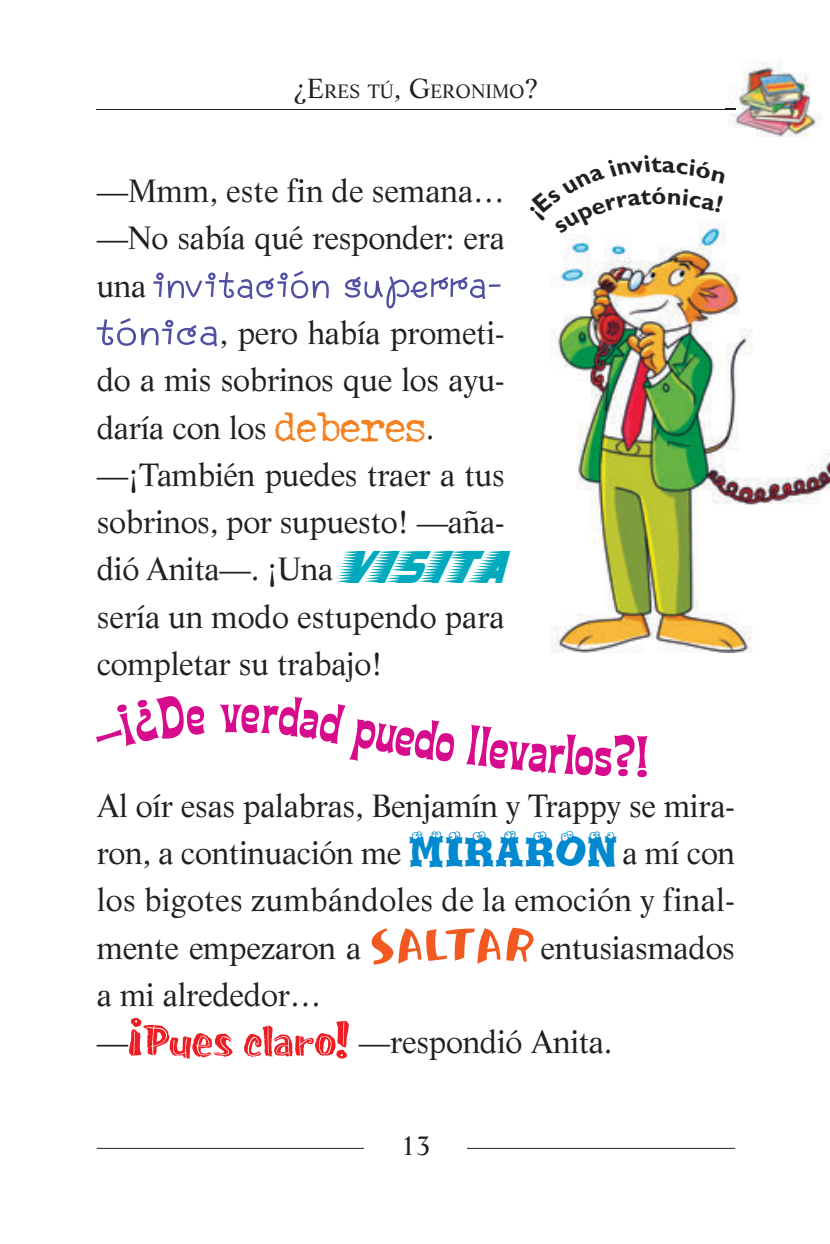
<style>
.page{position:relative;width:830px;height:1244px;background:#fff}
.page>*{position:absolute;margin:0;border:0;box-sizing:border-box;transform-origin:0 0}
.t1{font:63px "Tiki Magic";color:#d70c8c}
.t2{font:52.88px "Annabelle";color:#504fa1}
.t3{font:31.5px/47.2px "Life LT Std";letter-spacing:-.01em;color:#231f20}
.t4{font:27px "Life LT Std";color:#231f20}
.t5{font:700 24.53px "Gill Sans Std";color:#231f20}
.t6{font:18.9px "Life LT Std";color:#231f20}
.s1{font-size:27px}
.s2{font-family:"Life LT Std";font-size:31.5px;color:#231f20}
.s3{font-family:"Annabelle";font-size:52.88px;color:#504fa1}
.s4{font-family:"John Doe";font-size:38.25px;color:#f58220}
.s5{font-family:"Barbatrick";font-size:42.75px;color:#00aabc}
.s6{font-family:"Eyeballs BT";font-size:41.62px;color:#0089cf}
.s7{font-family:"Jolly Jack";font-size:51.75px;color:#f15921}
.s8{font-family:"Tiki Sands";font-size:51.75px;color:#ee1d23}
</style>
<div class="page">
<hr style="left:97px;top:1147px;width:637px;height:1px;background:#231f20">
<div style="left:365px;top:1133px;width:102px;height:45px;background:#fff"></div>
<hr style="left:97px;top:109px;width:637px;height:1px;background:#231f20">
<img style="left:550px;top:229px;width:279px;height:423px">
<img style="left:725px;top:60px;width:98px;height:77px">
<svg style="left:550px;top:223px;width:175px;height:11px"></svg>
<p class="t6" style="left:293px;top:84px;width:247px"><span class="s1">¿E</span>RES TÚ<span class="s1">, G</span>ERONIMO<span class="s1">?</span></p>
<p class="t3" style="left:97px;top:170px;width:409px">—Mmm, este fin de semana… —No sabía qué responder: era</p>
<h2 class="t2" style="left:97px;top:255px;width:409px"><span class="s2">una</span> invitaci—n superra-</h2>
<p class="t3" style="left:97px;top:312px;width:409px"><span class="s3">t—nica</span>, pero había prometi&shy;do a mis sobrinos que los ayu&shy;daría con los <span class="s4">deberes</span>. —¡También puedes traer a tus sobrinos, por supuesto! —aña&shy;dió Anita—. ¡Una <span class="s5">VISITA </span>sería un modo estupendo para completar su trabajo!</p>
<p class="t5" style="left:651px;top:187px;width:18px">ó</p>
<h1 class="t1" style="left:635px;top:736px;width:14px">!</h1>
<p class="t3" style="left:97px;top:784px;width:639px">Al oír esas palabras, Benjamín y Trappy se mira&shy;ron, a continuación me <span class="s6">MIRARON</span> a mí con los bigotes zumbándoles de la emoción y final&shy;mente empezaron a <span class="s7">SALTAR</span> entusiasmados a mi alrededor…<br>—<span class="s8">¡Pues claro!</span> —respondió Anita.</p>
<p class="t4" style="left:401px;top:1133px;width:32px">13</p>
</div>
